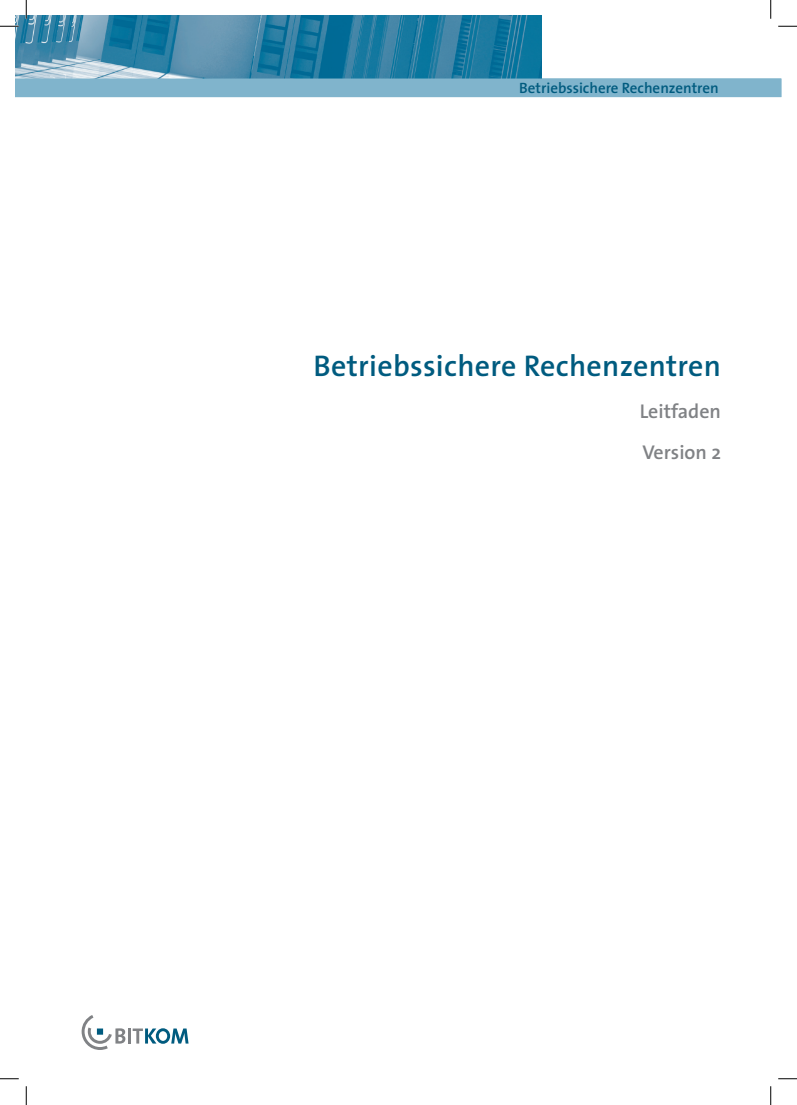
<style>
.page{position:relative;width:797px;height:1105px;background:#fff}
.page>*{position:absolute;margin:0;border:0;box-sizing:border-box;transform-origin:0 0}
.t1{font:600 30px "The Sans";letter-spacing:.01em;color:#005b7f}
.t2{font:600 20px/41.2px "The Sans";color:#808285}
.t3{font:600 15px "The Sans";color:#005b7f}
</style>
<div class="page">
<img style="left:16px;top:16px;width:525px;height:63px">
<div style="left:16px;top:79px;width:765px;height:18px;background:#80b4cc"></div>
<svg style="left:82px;top:1015px;width:43px;height:35px"></svg>
<hr style="left:127px;top:1028px;width:3px;height:15px;background:#808285">
<div style="left:97px;top:1028px;width:6px;height:7px;background:#005b7f"></div>
<svg style="left:133px;top:1028px;width:55px;height:16px"></svg>
<svg style="left:0;top:25px;width:19px;height:2px"></svg>
<svg style="left:778px;top:25px;width:19px;height:2px"></svg>
<svg style="left:0;top:1078px;width:19px;height:1px"></svg>
<svg style="left:778px;top:1078px;width:19px;height:1px"></svg>
<svg style="left:25px;top:0;width:2px;height:19px"></svg>
<svg style="left:25px;top:1086px;width:2px;height:19px"></svg>
<svg style="left:770px;top:0;width:1px;height:19px"></svg>
<svg style="left:770px;top:1086px;width:1px;height:19px"></svg>
<p class="t3" style="left:519px;top:79px;width:201px">Betriebssichere Rechenzentren</p>
<h1 class="t1" style="left:313px;top:347px;width:409px">Betriebssichere Rechenzentren</h1>
<h2 class="t2" style="left:640px;top:390px;width:83px">Leitfaden<br>Version 2</h2>
</div>
